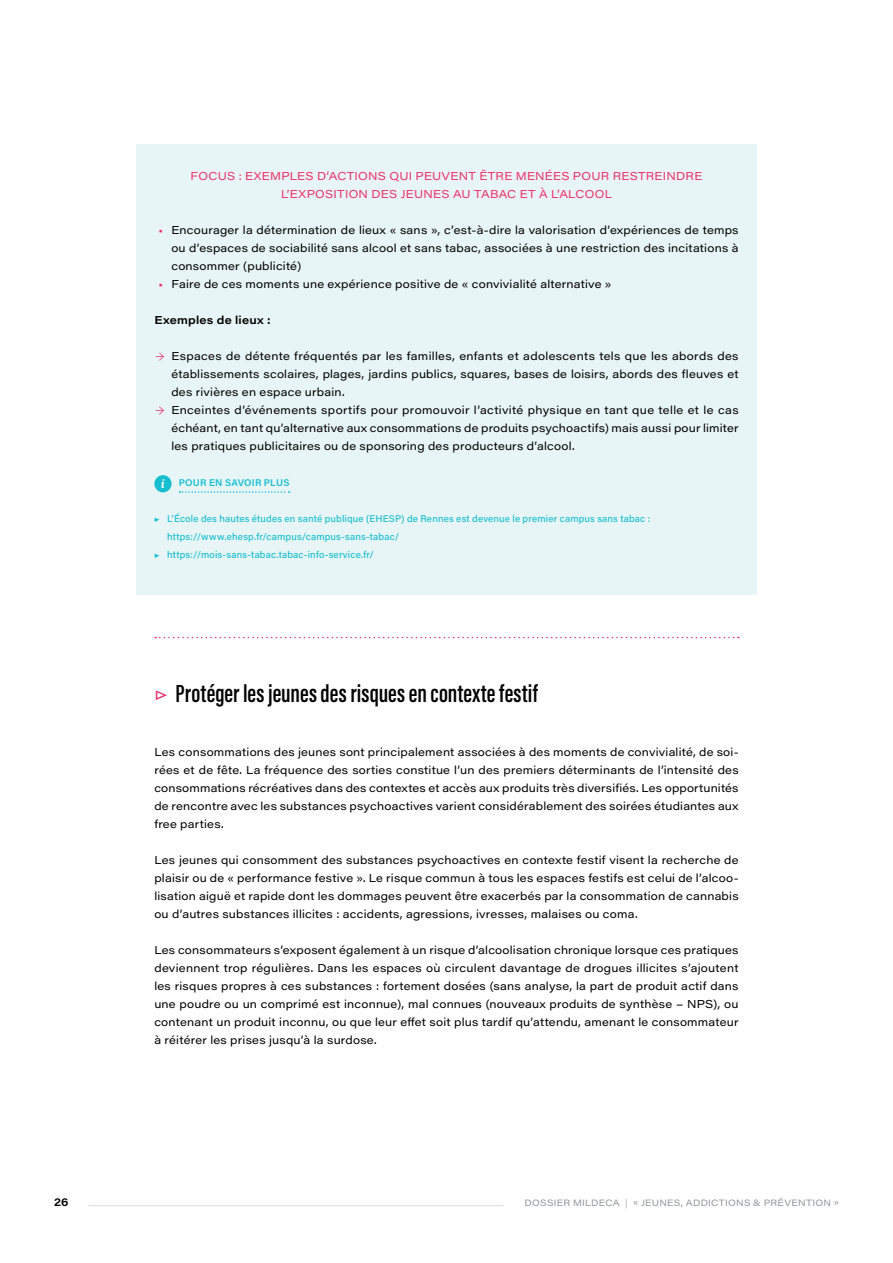
<style>
.page{position:relative;width:893px;height:1263px;background:#fff}
.page>*{position:absolute;margin:0;border:0;box-sizing:border-box;transform-origin:0 0}
.t1{font:600 25.5px "Acumin Pro Extra Cond";letter-spacing:.01em;color:#000}
.t2{font:italic 12.75px "Bagatela Dark";color:#fff}
.t3{font:11.25px/18px "Acumin Pro Wide";letter-spacing:.02em;color:#000;text-align:justify}
.t4{font:11.25px/18px "Acumin Pro Wide";letter-spacing:.025em;color:#ee316d;text-align:center}
.t5{font:600 11.25px "Acumin Pro Wide";letter-spacing:.02em;color:#000}
.t6{font:500 9.75px "Acumin Pro";letter-spacing:.02em;color:#16becf}
.t7{font:600 9.75px "Acumin Pro";letter-spacing:.025em;color:#16becf}
.t8{font:9px "Acumin Pro Wide";letter-spacing:.035em;color:#939598}
.s1{color:#ee316d}
.s2{font-size:9px;color:#ee316d}
.s3{font-size:7.5px}
.s4{font-weight:500;color:#ee316d}
.s5{font-weight:200}
</style>
<div class="page">
<hr style="left:89px;top:1205px;width:414px;height:1px;background:#939598">
<div style="left:136px;top:144px;width:621px;height:450px;background:#e7f5f6"></div>
<svg style="left:180px;top:491px;width:110px;height:2px"></svg>
<div style="left:154px;top:475px;width:18px;height:17px;background:#16becf;border-radius:50%"></div>
<svg style="left:155px;top:637px;width:584px;height:1px"></svg>
<p class="t4" style="left:191px;top:166px;width:513px">FOCUS : EXEMPLES D’ACTIONS QUI PEUVENT ÊTRE MENÉES POUR RESTREINDRE<br>L’EXPOSITION DES JEUNES AU TABAC ET À L’ALCOOL</p>
<p class="t3" style="left:171px;top:220px;width:569px;text-indent:-13px"><span class="s1">•</span> Encourager la détermination de lieux « sans », c’est-à-dire la valorisation d’expériences de temps ou d’espaces de sociabilité sans alcool et sans tabac, associées à une restriction des incitations à consommer (publicité)</p>
<p class="t3" style="left:159px;top:274px;width:454px"><span class="s1">•</span> Faire de ces moments une expérience positive de « convivialité alternative »</p>
<p class="t5" style="left:154px;top:312px;width:118px">Exemples de lieux :</p>
<p class="t3" style="left:171px;top:346px;width:569px;text-indent:-16px"><span class="s2">→</span> Espaces de détente fréquentés par les familles, enfants et adolescents tels que les abords des établissements scolaires, plages, jardins publics, squares, bases de loisirs, abords des fleuves et des rivières en espace urbain.</p>
<p class="t3" style="left:171px;top:400px;width:569px;text-indent:-16px"><span class="s2">→</span> Enceintes d’événements sportifs pour promouvoir l’activité physique en tant que telle et le cas échéant, en tant qu’alternative aux consommations de produits psychoactifs) mais aussi pour limiter les pratiques publicitaires ou de sponsoring des producteurs d’alcool.</p>
<p class="t2" style="left:161px;top:475px;width:5px">i</p>
<p class="t7" style="left:179px;top:476px;width:112px">POUR EN SAVOIR PLUS</p>
<p class="t6" style="left:154px;top:512px;width:497px"><span class="s3">▶</span> L'École des hautes études en santé publique (EHESP) de Rennes est devenue le premier campus sans tabac :</p>
<p class="t6" style="left:167px;top:530px;width:234px">https://www.ehesp.fr/campus/campus-sans-tabac/</p>
<p class="t6" style="left:154px;top:548px;width:221px"><span class="s3">▶</span> https://mois-sans-tabac.tabac-info-service.fr/</p>
<h1 class="t1" style="left:154px;top:678px;width:385px"><span class="s4">▷</span> Protéger les jeunes des risques en contexte festif</h1>
<p class="t3" style="left:154px;top:742px;width:586px">Les consommations des jeunes sont principalement associées à des moments de convivialité, de soi&shy;rées et de fête. La fréquence des sorties constitue l’un des premiers déterminants de l’intensité des consommations récréatives dans des contextes et accès aux produits très diversifiés. Les opportunités de rencontre avec les substances psychoactives varient considérablement des soirées étudiantes aux free parties.</p>
<p class="t3" style="left:154px;top:850px;width:586px">Les jeunes qui consomment des substances psychoactives en contexte festif visent la recherche de plaisir ou de « performance festive ». Le risque commun à tous les espaces festifs est celui de l’alcoo&shy;lisation aiguë et rapide dont les dommages peuvent être exacerbés par la consommation de cannabis ou d’autres substances illicites : accidents, agressions, ivresses, malaises ou coma.</p>
<p class="t3" style="left:154px;top:940px;width:586px">Les consommateurs s’exposent également à un risque d’alcoolisation chronique lorsque ces pratiques deviennent trop régulières. Dans les espaces où circulent davantage de drogues illicites s’ajoutent les risques propres à ces substances : fortement dosées (sans analyse, la part de produit actif dans une poudre ou un comprimé est inconnue), mal connues (nouveaux produits de synthèse – NPS), ou contenant un produit inconnu, ou que leur effet soit plus tardif qu’attendu, amenant le consommateur à réitérer les prises jusqu’à la surdose.</p>
<p class="t5" style="left:54px;top:1194px;width:16px">26</p>
<p class="t8" style="left:525px;top:1196px;width:316px">DOSSIER MILDECA <span class="s5">|</span> « JEUNES, ADDICTIONS &amp; PRÉVENTION »</p>
</div>
